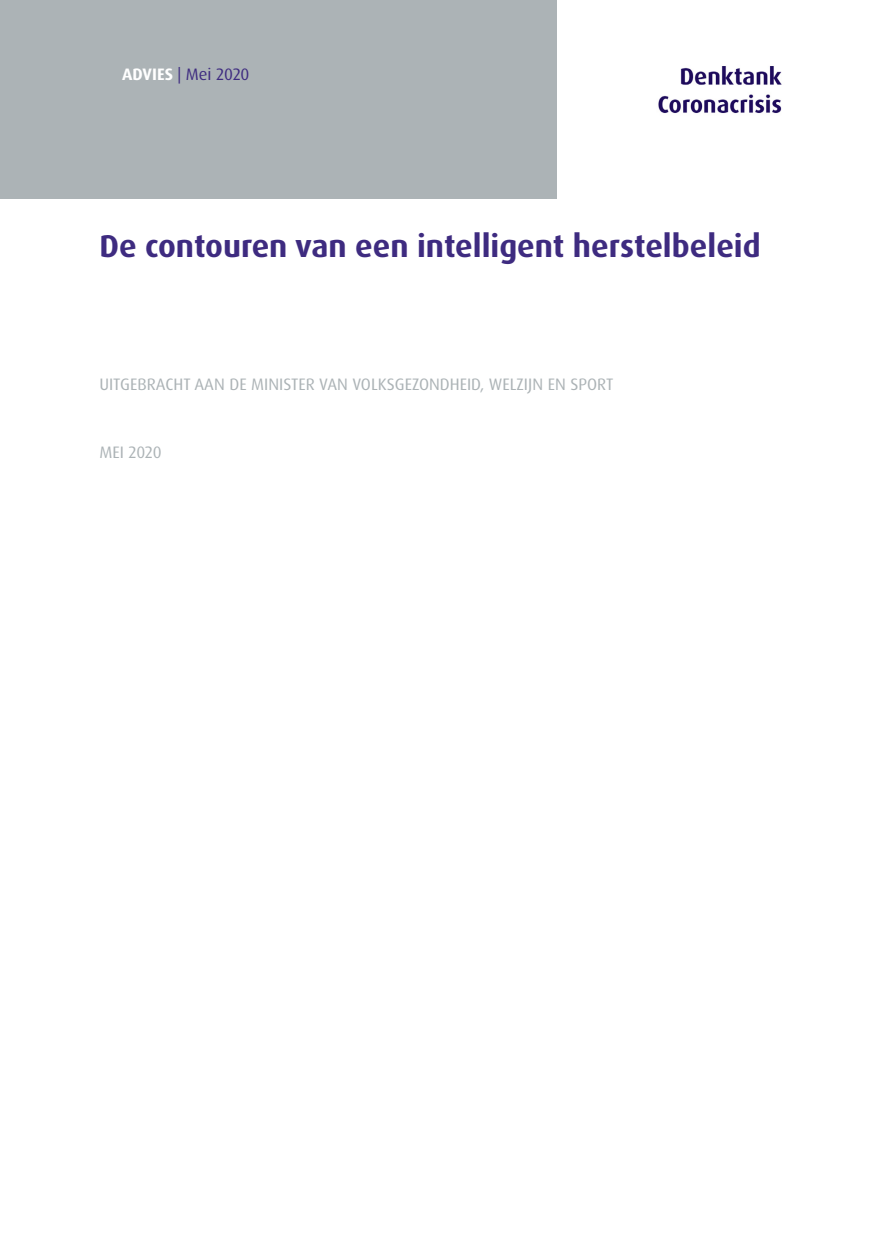
<style>
.page{position:relative;width:874px;height:1241px;background:#fff}
.page>*{position:absolute;margin:0;border:0;box-sizing:border-box;transform-origin:0 0}
.t1{font:700 31.5px "Dax OT";color:#3e2b80}
.t2{font:16.62px "Dax OT";color:#acb3b6}
.t3{font:16.62px "Dax OT";color:#3e2b80}
.s1{font-weight:700;color:#fff}
</style>
<div class="page">
<div style="left:0;top:0;width:556px;height:199px;background:#acb3b6"></div>
<img style="left:658px;top:66px;width:124px;height:47px">
<p class="t3" style="left:122px;top:66px;width:129px"><span class="s1">ADVIES</span> | Mei 2020</p>
<h1 class="t1" style="left:99px;top:232px;width:662px">De contouren van een intelligent herstelbeleid</h1>
<p class="t2" style="left:99px;top:377px;width:515px">UITGEBRACHT AAN DE MINISTER VAN VOLKSGEZONDHEID, WELZIJN EN SPORT</p>
<p class="t2" style="left:99px;top:445px;width:64px">MEI 2020</p>
</div>
